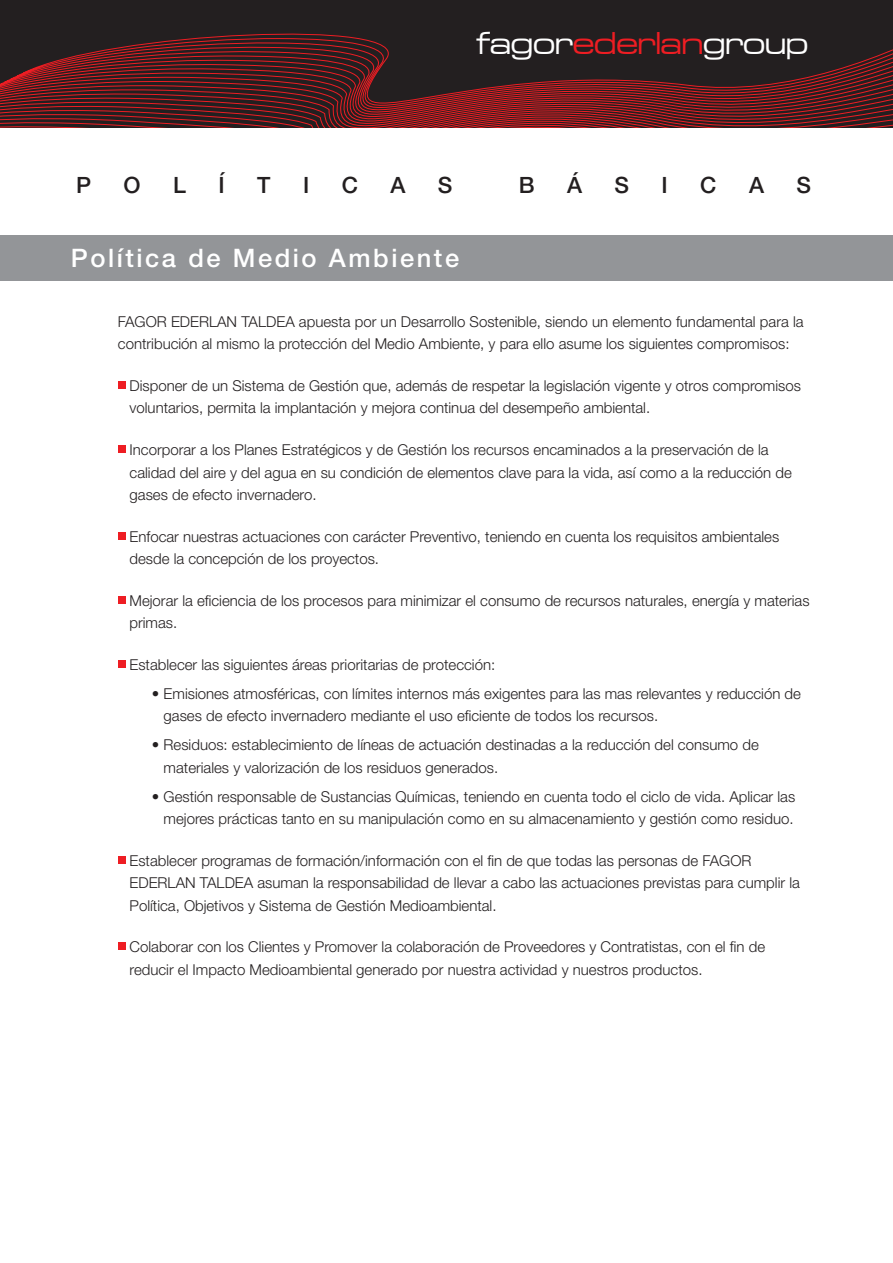
<style>
.page{position:relative;width:893px;height:1263px;background:#fff}
.page>*{position:absolute;margin:0;border:0;box-sizing:border-box;transform-origin:0 0}
.t1{font:500 33px "Microgramma D";color:#fff}
.t2{font:500 25.5px "Helvetica Neue LT Pro";letter-spacing:.1em;color:#fff}
.t3{font:500 22.5px "Helvetica Neue LT Pro";color:#231f20}
.t4{font:300 15px/22.5px "Helvetica Neue LT Pro";color:#231f20}
.s1{color:#ee1d23}
</style>
<div class="page">
<svg style="left:0;top:0;width:893px;height:127px;background:#401e20"></svg>
<div style="left:0;top:235px;width:893px;height:45px;background:#939598"></div>
<div style="left:118px;top:381px;width:7px;height:8px;background:#ee1d23"></div>
<div style="left:118px;top:445px;width:7px;height:8px;background:#ee1d23"></div>
<div style="left:118px;top:532px;width:7px;height:7px;background:#ee1d23"></div>
<div style="left:118px;top:596px;width:7px;height:8px;background:#ee1d23"></div>
<div style="left:118px;top:660px;width:7px;height:8px;background:#ee1d23"></div>
<div style="left:118px;top:856px;width:7px;height:7px;background:#ee1d23"></div>
<div style="left:118px;top:943px;width:7px;height:7px;background:#ee1d23"></div>
<p class="t1" style="left:477px;top:22px;width:333px">fagor<span class="s1">ederlan</span>group</p>
<p class="t3" style="left:76px;top:172px;width:17px">P</p>
<p class="t3" style="left:124px;top:172px;width:19px">O</p>
<p class="t3" style="left:173px;top:172px;width:14px">L</p>
<p class="t3" style="left:218px;top:172px;width:8px">Í</p>
<p class="t3" style="left:257px;top:172px;width:15px">T</p>
<p class="t3" style="left:303px;top:172px;width:8px">I</p>
<p class="t3" style="left:342px;top:172px;width:18px">C</p>
<p class="t3" style="left:390px;top:172px;width:17px">A</p>
<p class="t3" style="left:438px;top:172px;width:16px">S</p>
<p class="t3" style="left:519px;top:172px;width:17px">B</p>
<p class="t3" style="left:567px;top:172px;width:17px">Á</p>
<p class="t3" style="left:614px;top:172px;width:16px">S</p>
<p class="t3" style="left:662px;top:172px;width:8px">I</p>
<p class="t3" style="left:700px;top:172px;width:18px">C</p>
<p class="t3" style="left:749px;top:172px;width:17px">A</p>
<p class="t3" style="left:796px;top:172px;width:16px">S</p>
<p class="t2" style="left:71px;top:242px;width:390px">Política de Medio Ambiente</p>
<p class="t4" style="left:118px;top:310px;width:687px">FAGOR EDERLAN TALDEA apuesta por un Desarrollo Sostenible, siendo un elemento fundamental para la contribución al mismo la protección del Medio Ambiente, y para ello asume los siguientes compromisos:</p>
<p class="t4" style="left:130px;top:374px;width:673px">Disponer de un Sistema de Gestión que, además de respetar la legislación vigente y otros compromisos voluntarios, permita la implantación y mejora continua del desempeño ambiental.</p>
<p class="t4" style="left:130px;top:438px;width:664px">Incorporar a los Planes Estratégicos y de Gestión los recursos encaminados a la preservación de la calidad del aire y del agua en su condición de elementos clave para la vida, así como a la reducción de gases de efecto invernadero.</p>
<p class="t4" style="left:130px;top:525px;width:651px">Enfocar nuestras actuaciones con carácter Preventivo, teniendo en cuenta los requisitos ambientales desde la concepción de los proyectos.</p>
<p class="t4" style="left:130px;top:589px;width:681px">Mejorar la eficiencia de los procesos para minimizar el consumo de recursos naturales, energía y materias primas.</p>
<p class="t4" style="left:130px;top:653px;width:367px">Establecer las siguientes áreas prioritarias de protección:</p>
<p class="t4" style="left:164px;top:682px;width:639px;text-indent:-12px">• Emisiones atmosféricas, con límites internos más exigentes para las mas relevantes y reducción de gases de efecto invernadero mediante el uso eficiente de todos los recursos.</p>
<p class="t4" style="left:164px;top:733px;width:597px;text-indent:-12px">• Residuos: establecimiento de líneas de actuación destinadas a la reducción del consumo de materiales y valorización de los residuos generados.</p>
<p class="t4" style="left:152px;top:785px;width:645px;text-align:right">• Gestión responsable de Sustancias Químicas, teniendo en cuenta todo el ciclo de vida. Aplicar las mejores prácticas tanto en su manipulación como en su almacenamiento y gestión como residuo.</p>
<p class="t4" style="left:130px;top:849px;width:672px">Establecer programas de formación/información con el fin de que todas las personas de FAGOR<br>EDERLAN TALDEA asuman la responsabilidad de llevar a cabo las actuaciones previstas para cumplir la<br>Política, Objetivos y Sistema de Gestión Medioambiental.</p>
<p class="t4" style="left:130px;top:935px;width:637px">Colaborar con los Clientes y Promover la colaboración de Proveedores y Contratistas, con el fin de reducir el Impacto Medioambiental generado por nuestra actividad y nuestros productos.</p>
</div>
